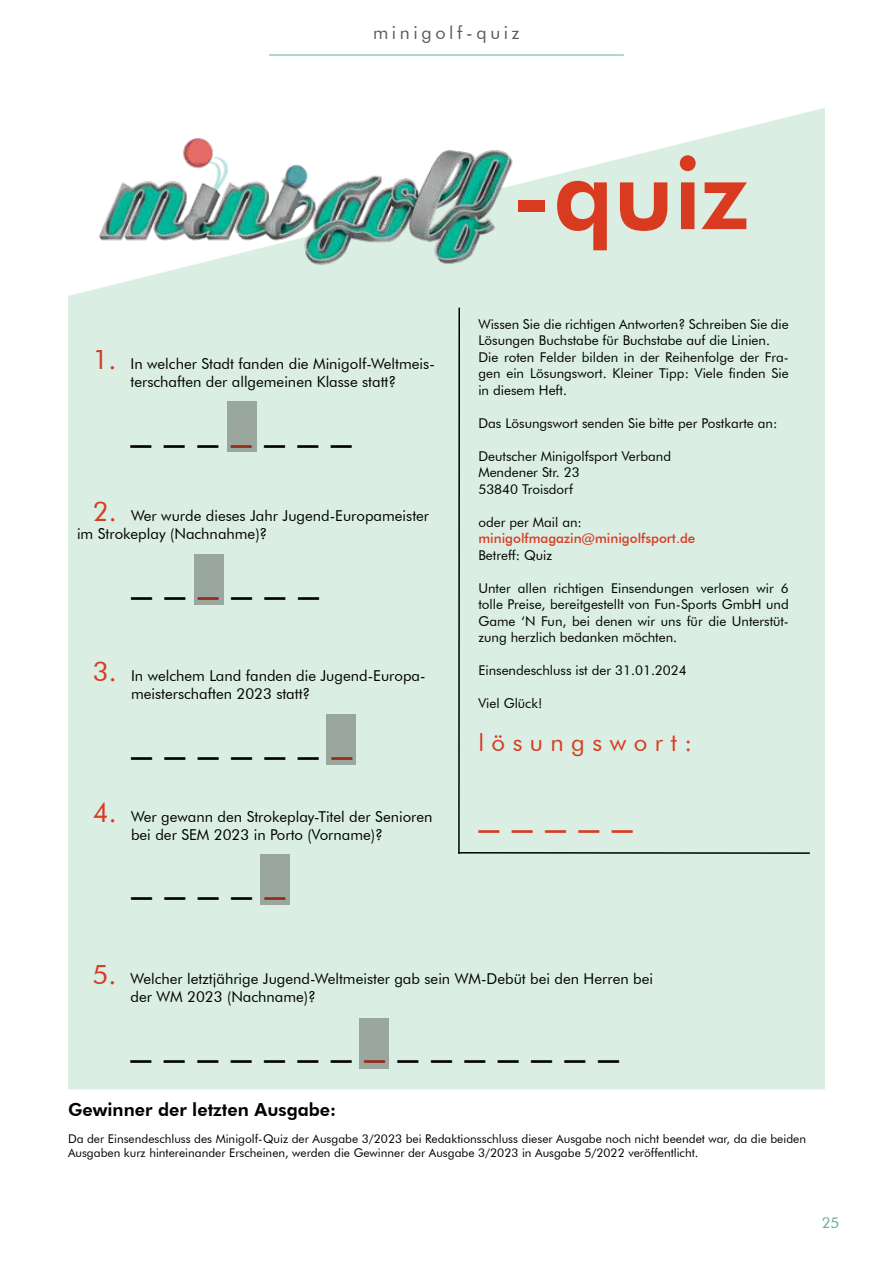
<style>
.page{position:relative;width:893px;height:1263px;background:#fff}
.page>*{position:absolute;margin:0;border:0;box-sizing:border-box;transform-origin:0 0}
.t1{font:800 97.5px "Futura BT";color:#d93b20}
.t2{font:42px "Futura BT";color:#000}
.t3{font:42px "Futura BT";color:#d93b20}
.t4{font:24px "Futura BT";letter-spacing:.31em;color:#d93b20}
.t5{font:18px "Futura BT";letter-spacing:.2em;color:#58595b}
.t6{font:800 18px "Futura BT";color:#000}
.t7{font:15px/18px "Futura BT";color:#000}
.t8{font:15px "Futura BT";color:#6cad8b}
.t9{font:13.5px/16.5px "Futura BT";color:#000}
.t10{font:500 13.5px "Futura BT";color:#d93b20}
.t11{font:12px/14.4px "Futura BT";color:#000}
.s1{font-size:27px;color:#d93b20}
.s2{color:#d93b20}
</style>
<div class="page">
<hr style="left:269px;top:54px;width:355px;height:2px;background:#a6d8c0">
<div style="left:68px;top:108px;width:757px;height:981px;background:#daeee3"></div>
<img style="left:87px;top:138px;width:446px;height:144px">
<hr style="left:458px;top:852px;width:352px;height:2px;background:#000">
<hr style="left:458px;top:308px;width:2px;height:546px;background:#000">
<div style="left:227px;top:401px;width:30px;height:51px;background:#99a79f"></div>
<div style="left:194px;top:554px;width:30px;height:51px;background:#99a79f"></div>
<div style="left:327px;top:714px;width:29px;height:51px;background:#99a79f"></div>
<div style="left:260px;top:854px;width:30px;height:50px;background:#99a79f"></div>
<div style="left:360px;top:1018px;width:29px;height:50px;background:#99a79f"></div>
<h3 class="t5" style="left:373px;top:22px;width:148px">minigolf-quiz</h3>
<h3 class="t5" style="left:386px;top:22px;width:120px">sportliches</h3>
<h3 class="t5" style="left:374px;top:23px;width:146px">xxxxxxxxxxxxx</h3>
<h1 class="t1" style="left:511px;top:135px;width:239px">-quiz</h1>
<p class="t7" style="left:92px;top:355px;width:344px;text-align:center"><span class="s1">1.</span> In welcher Stadt fanden die Minigolf-Weltmeis&shy;terschaften der allgemeinen Klasse statt?</p>
<h2 class="t2" style="left:131px;top:397px;width:223px">_ _ _ <span class="s2">_</span> _ _ _</h2>
<p class="t7" style="left:77px;top:507px;width:354px;text-indent:16px"><span class="s1">2.</span> Wer wurde dieses Jahr Jugend-Europameister im Strokeplay (Nachnahme)?</p>
<h2 class="t2" style="left:131px;top:549px;width:189px">_ _ <span class="s2">_</span> _ _ _</h2>
<p class="t7" style="left:131px;top:667px;width:296px;text-indent:-38px"><span class="s1">3.</span> In welchem Land fanden die Jugend-Europa&shy;meisterschaften 2023 statt?</p>
<h2 class="t2" style="left:131px;top:709px;width:223px">_ _ _ _ _ _ <span class="s2">_</span></h2>
<p class="t7" style="left:131px;top:807px;width:303px;text-indent:-38px"><span class="s1">4.</span> Wer gewann den Strokeplay-Titel der Senioren bei der SEM 2023 in Porto (Vorname)?</p>
<h2 class="t2" style="left:131px;top:849px;width:156px">_ _ _ _ <span class="s2">_</span></h2>
<p class="t9" style="left:478px;top:315px;width:312px">Wissen Sie die richtigen Antworten? Schreiben Sie die Lösungen Buchstabe für Buchstabe auf die Linien.<br>Die roten Felder bilden in der Reihenfolge der Fra&shy;gen ein Lösungswort. Kleiner Tipp: Viele finden Sie in diesem Heft.</p>
<p class="t9" style="left:478px;top:414px;width:300px">Das Lösungswort senden Sie bitte per Postkarte an:</p>
<p class="t9" style="left:478px;top:447px;width:194px">Deutscher Minigolfsport Verband<br>Mendener Str. 23<br>53840 Troisdorf</p>
<p class="t9" style="left:478px;top:513px;width:105px">oder per Mail an:</p>
<p class="t10" style="left:478px;top:530px;width:219px">minigolfmagazin@minigolfsport.de</p>
<p class="t9" style="left:478px;top:546px;width:76px">Betreff: Quiz</p>
<p class="t9" style="left:478px;top:579px;width:312px;text-align:justify">Unter allen richtigen Einsendungen verlosen wir 6 tolle Preise, bereitgestellt von Fun-Sports GmbH und Game ‘N Fun, bei denen wir uns für die Unterstüt&shy;zung herzlich bedanken möchten.</p>
<p class="t9" style="left:478px;top:662px;width:210px">Einsendeschluss ist der 31.01.2024</p>
<p class="t9" style="left:478px;top:695px;width:65px">Viel Glück!</p>
<h3 class="t4" style="left:478px;top:728px;width:215px">lösungswort:</h3>
<h2 class="t3" style="left:478px;top:783px;width:156px">_ _ _ _ _</h2>
<p class="t7" style="left:131px;top:970px;width:524px;text-indent:-38px"><span class="s1">5.</span> Welcher letztjährige Jugend-Weltmeister gab sein WM-Debüt bei den Herren bei der WM 2023 (Nachname)?</p>
<h2 class="t2" style="left:131px;top:1012px;width:490px">_ _ _ _ _ _ _ <span class="s2">_</span> _ _ _ _ _ _ _</h2>
<h3 class="t6" style="left:68px;top:1098px;width:270px">Gewinner der letzten Ausgabe:</h3>
<p class="t11" style="left:68px;top:1131px;width:739px">Da der Einsendeschluss des Minigolf-Quiz der Ausgabe 3/2023 bei Redaktionsschluss dieser Ausgabe noch nicht beendet war, da die beiden<br>Ausgaben kurz hintereinander Erscheinen, werden die Gewinner der Ausgabe 3/2023 in Ausgabe 5/2022 veröffentlicht.</p>
<p class="t8" style="left:822px;top:1213px;width:19px">25</p>
</div>
